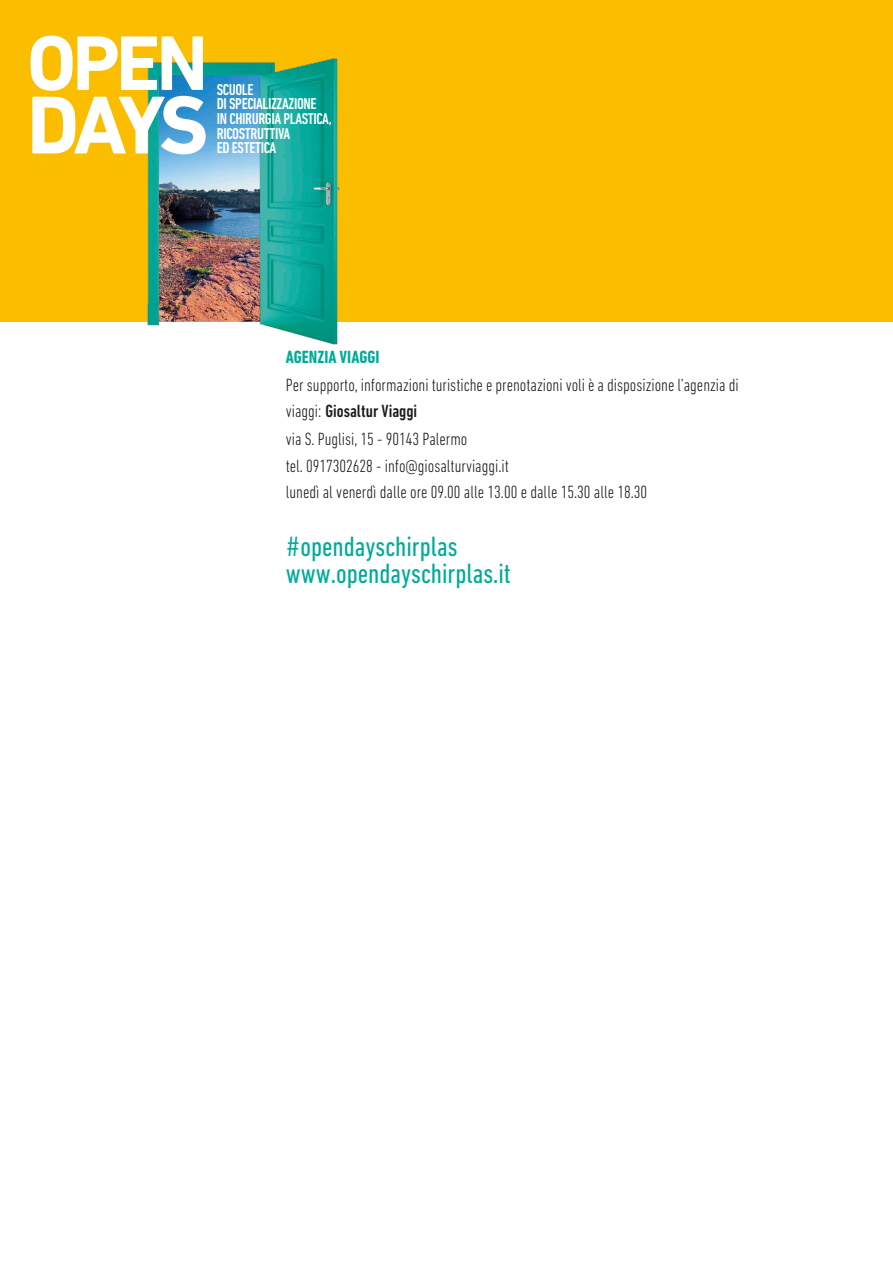
<style>
.page{position:relative;width:893px;height:1263px;background:#fff}
.page>*{position:absolute;margin:0;border:0;box-sizing:border-box;transform-origin:0 0}
.t1{font:700 83.4px "DIN Next LT Pro";color:#fff}
.t2{font:700 78.6px "DIN Next LT Pro";color:#fff}
.t3{font:condensed 28.5px/27px "DIN Next LT Pro";color:#00aa9a}
.t4{font:300 condensed 18px/27px "DIN Next LT Pro";color:#1c1c1a}
.t5{font:700 condensed 18px "DIN Next LT Pro";color:#00aa9a}
.t6{font:500 condensed 16.05px/14.7px "DIN Next LT Pro";letter-spacing:-.025em;color:#fff}
.s1{font-weight:500}
</style>
<div class="page">
<div style="left:0;top:0;width:893px;height:321px;background:#fbbd00"></div>
<img style="left:137px;top:58px;width:221px;height:287px">
<h2 class="t2" style="left:27px;top:17px;width:183px">OPEN</h2>
<h1 class="t1" style="left:27px;top:76px;width:183px">DAYS</h1>
<p class="t6" style="left:217px;top:82px;width:117px">SCUOLE<br>DI SPECIALIZZAZIONE<br>IN CHIRURGIA PLASTICA,<br>RICOSTRUTTIVA<br>ED ESTETICA</p>
<p class="t5" style="left:286px;top:347px;width:95px">AGENZIA VIAGGI</p>
<p class="t4" style="left:286px;top:371px;width:454px;line-height:26px">Per supporto, informazioni turistiche e prenotazioni voli è a disposizione l’agenzia di viaggi: <span class="s1">Giosaltur Viaggi</span></p>
<p class="t4" style="left:286px;top:425px;width:363px">via S. Puglisi, 15 - 90143 Palermo<br>tel. 0917302628 - info@giosalturviaggi.it<br>lunedì al venerdì dalle ore 09.00 alle 13.00 e dalle 15.30 alle 18.30</p>
<h3 class="t3" style="left:286px;top:532px;width:227px">#opendayschirplas www.opendayschirplas.it</h3>
</div>
